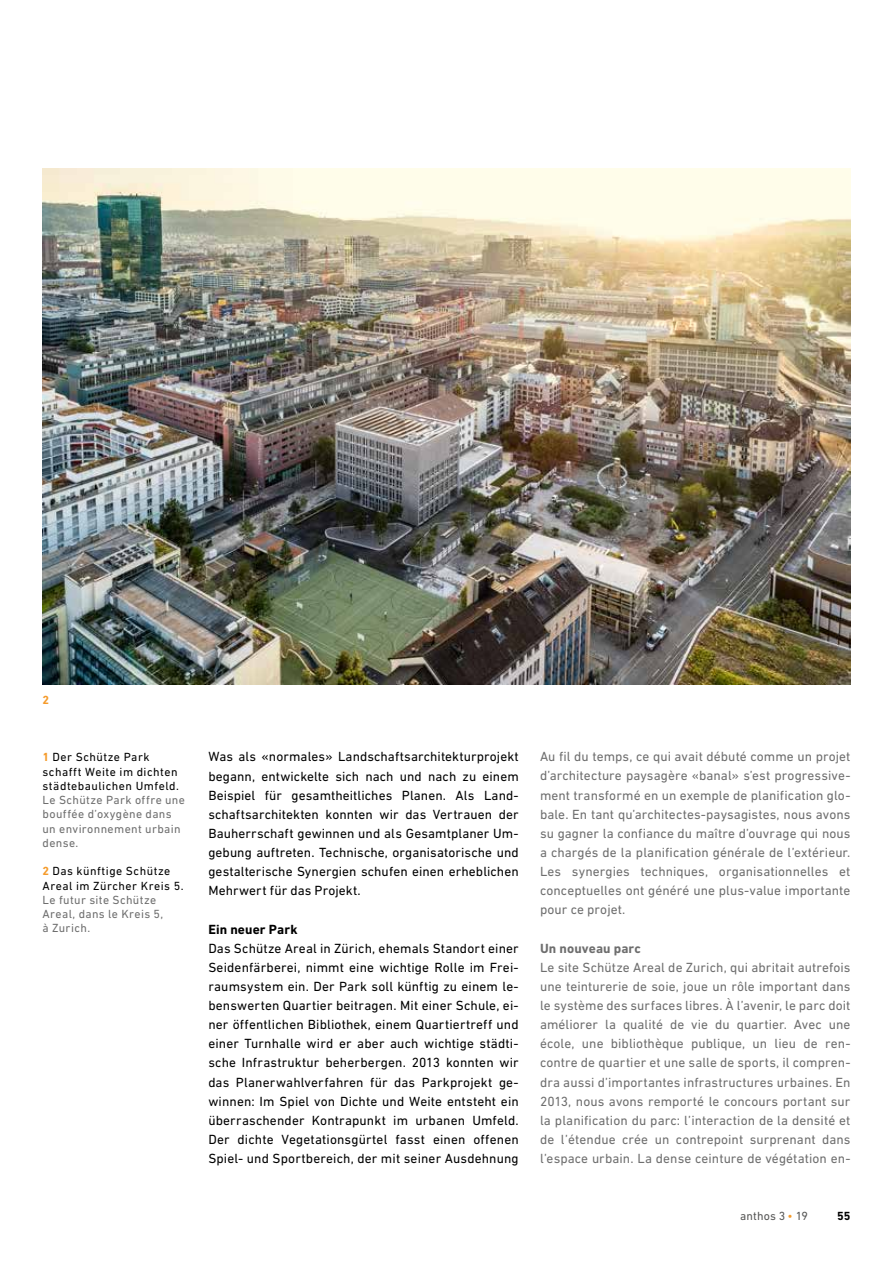
<style>
.page{position:relative;width:893px;height:1263px;background:#fff}
.page>*{position:absolute;margin:0;border:0;box-sizing:border-box;transform-origin:0 0}
.t1{font:13.5px/19.2px "DIN Next LT Pro";letter-spacing:.005em;color:#6e6e6e;text-align:justify}
.t2{font:13.5px/19.2px "DIN Next LT Pro";letter-spacing:.01em;color:#000;text-align:justify}
.t3{font:700 13.5px "DIN Next LT Pro";letter-spacing:.01em;color:#6e6e6e}
.t4{font:700 13.5px "DIN Next LT Pro";letter-spacing:.01em;color:#000}
.t5{font:12px/14.2px "DIN Next LT Pro";letter-spacing:.03em;color:#6e6e6e}
.t6{font:12px/14.2px "DIN Next LT Pro";letter-spacing:.04em;color:#000}
.t7{font:12px "DIN Next LT Pro";letter-spacing:.01em;color:#565655}
.t8{font:700 12px "DIN Next LT Pro";color:#000}
.t9{font:700 12px "DIN Next LT Pro";color:#f59b2b}
.s1{font-weight:700;color:#f59b2b}
.s2{color:#f59b2b}
</style>
<div class="page">
<img style="left:43px;top:168px;width:807px;height:517px">
<p class="t9" style="left:43px;top:693px;width:8px">2</p>
<p class="t6" style="left:43px;top:750px;width:138px"><span class="s1">1</span> Der Schütze Park schafft Weite im dichten städtebaulichen Umfeld.</p>
<p class="t5" style="left:43px;top:793px;width:144px">Le Schütze Park offre une bouffée d’oxygène dans un environnement urbain dense.</p>
<p class="t6" style="left:43px;top:864px;width:143px"><span class="s1">2</span> Das künftige Schütze<br>Areal im Zürcher Kreis 5.</p>
<p class="t5" style="left:43px;top:892px;width:122px">Le futur site Schütze<br>Areal, dans le Kreis 5, à Zurich.</p>
<p class="t2" style="left:208px;top:747px;width:312px">Was als «normales» Landschaftsarchitekturprojekt begann, entwickelte sich nach und nach zu einem Beispiel für gesamtheitliches Planen. Als Land&shy;schaftsarchitekten konnten wir das Vertrauen der Bauherrschaft gewinnen und als Gesamtplaner Um&shy;gebung auftreten. Technische, organisatorische und gestalterische Synergien schufen einen erheblichen Mehrwert für das Projekt.</p>
<p class="t4" style="left:208px;top:921px;width:91px">Ein neuer Park</p>
<p class="t2" style="left:208px;top:938px;width:312px">Das Schütze Areal in Zürich, ehemals Standort einer Seidenfärberei, nimmt eine wichtige Rolle im Frei&shy;raumsystem ein. Der Park soll künftig zu einem le&shy;benswerten Quartier beitragen. Mit einer Schule, ei&shy;ner öffentlichen Bibliothek, einem Quartiertreff und einer Turnhalle wird er aber auch wichtige städti&shy;sche Infrastruktur beherbergen. 2013 konnten wir das Planerwahlverfahren für das Parkprojekt ge&shy;winnen: Im Spiel von Dichte und Weite entsteht ein überraschender Kontrapunkt im urbanen Umfeld.<br>Der dichte Vegetationsgürtel fasst einen offenen Spiel- und Sportbereich, der mit seiner Ausdehnung</p>
<p class="t1" style="left:540px;top:747px;width:312px">Au fil du temps, ce qui avait débuté comme un projet d’architecture paysagère «banal» s’est progressive&shy;ment transformé en un exemple de planification glo&shy;bale. En tant qu’architectes-paysagistes, nous avons su gagner la confiance du maître d’ouvrage qui nous a chargés de la planification générale de l’extérieur.<br>Les synergies techniques, organisationnelles et conceptuelles ont généré une plus-value importante pour ce projet.</p>
<p class="t3" style="left:540px;top:940px;width:102px">Un nouveau parc</p>
<p class="t1" style="left:540px;top:957px;width:312px">Le site Schütze Areal de Zurich, qui abritait autrefois une teinturerie de soie, joue un rôle important dans le système des surfaces libres. À l’avenir, le parc doit améliorer la qualité de vie du quartier. Avec une école, une bibliothèque publique, un lieu de ren&shy;contre de quartier et une salle de sports, il compren&shy;dra aussi d’importantes infrastructures urbaines. En 2013, nous avons remporté le concours portant sur la planification du parc: l’interaction de la densité et de l’étendue crée un contrepoint surprenant dans l’espace urbain. La dense ceinture de végétation en-</p>
<p class="t7" style="left:740px;top:1209px;width:69px">anthos 3 <span class="s2">•</span> 19</p>
<p class="t8" style="left:837px;top:1209px;width:15px">55</p>
</div>
